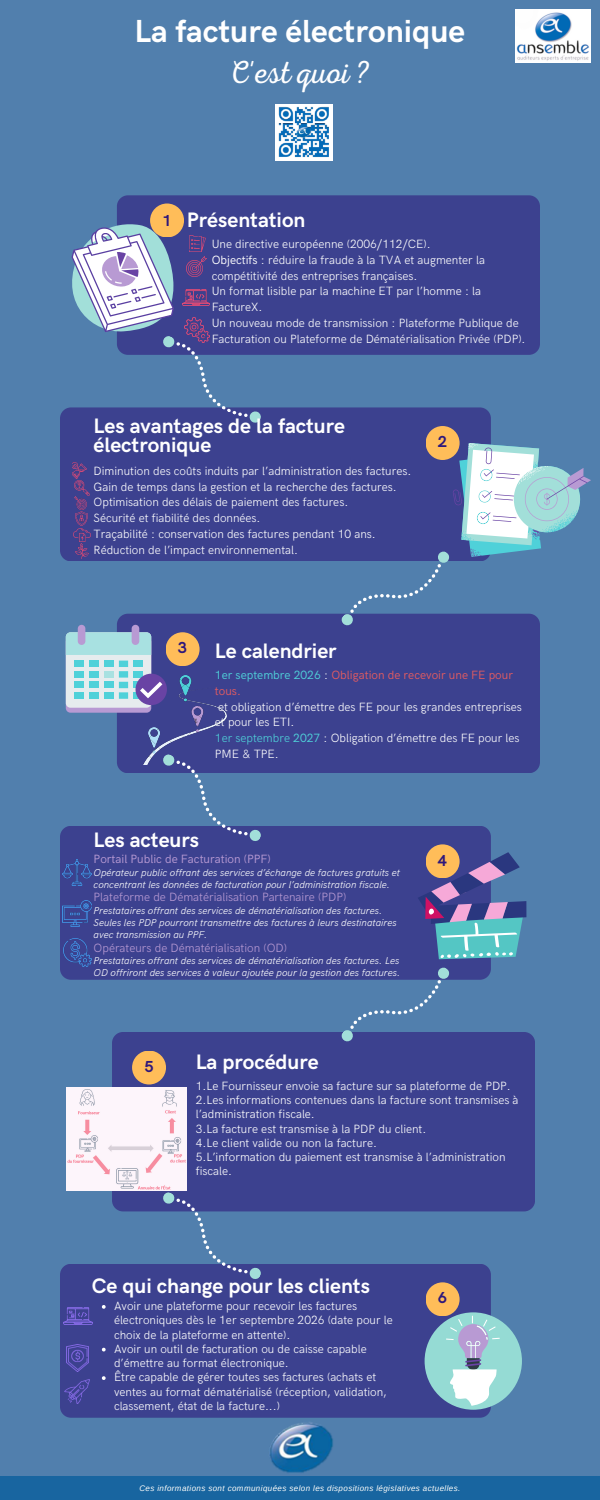
<style>
.page{position:relative;width:600px;height:1500px;background:#517fad}
.page>*{position:absolute;margin:0;border:0;box-sizing:border-box;transform-origin:0 0}
.t1{font:700 32px "HK Grotesk";color:#fff}
.t2{font:32px "RTL Adam Script Light";color:#fff}
.t3{font:700 21px/18.8px "HK Grotesk";color:#fff}
.t4{font:700 16px "HK Grotesk";color:#2f187b}
.t5{font:300 12px/15.8px "HK Grotesk";color:#fff}
.t6{font:300 12px "HK Grotesk";color:#b89ad3}
.t7{font:12px "HK Grotesk";color:#b89ad3}
.t8{font:italic 300 10px/12px "HK Grotesk";color:#fff}
.t9{font:italic 8px "Arimo";letter-spacing:.05em;color:#fcfcfa}
.s1{font-weight:400}
.s2{font-weight:400;color:#4fd1d9}
.s3{font-weight:400;color:#e25b61}
.s4{color:#4fd1d9}
</style>
<div class="page">
<div style="left:117px;top:195px;width:423px;height:160px;background:#3c418f;border-radius:11px"></div>
<div style="left:150px;top:203px;width:34px;height:34px;background:#ffbd59;border-radius:50%"></div>
<div style="left:60px;top:407px;width:431px;height:154px;background:#3c418f;border-radius:11px"></div>
<div style="left:426px;top:426px;width:34px;height:34px;background:#ffbd59;border-radius:50%"></div>
<div style="left:117px;top:614px;width:423px;height:159px;background:#3c418f;border-radius:11px"></div>
<div style="left:60px;top:826px;width:431px;height:154px;background:#3c418f;border-radius:11px"></div>
<div style="left:166px;top:632px;width:34px;height:34px;background:#ffbd59;border-radius:50%"></div>
<div style="left:426px;top:844px;width:34px;height:34px;background:#ffbd59;border-radius:50%"></div>
<div style="left:60px;top:1264px;width:431px;height:154px;background:#3c418f;border-radius:11px"></div>
<div style="left:426px;top:1282px;width:34px;height:34px;background:#ffbd59;border-radius:50%"></div>
<div style="left:112px;top:1032px;width:423px;height:179px;background:#3c418f;border-radius:11px"></div>
<div style="left:132px;top:1051px;width:34px;height:34px;background:#ffbd59;border-radius:50%"></div>
<svg style="left:60px;top:220px;width:203px;height:203px"></svg>
<svg style="left:165px;top:764px;width:96px;height:77px"></svg>
<svg style="left:161px;top:1192px;width:102px;height:87px"></svg>
<img style="left:516px;top:10px;width:75px;height:52px">
<img style="left:275px;top:104px;width:57px;height:57px">
<img style="left:189px;top:235px;width:17px;height:17px">
<img style="left:187px;top:257px;width:19px;height:19px">
<img style="left:183px;top:289px;width:27px;height:17px">
<img style="left:184px;top:317px;width:26px;height:26px">
<img style="left:72px;top:462px;width:15px;height:16px">
<img style="left:74px;top:480px;width:16px;height:16px">
<svg style="left:74px;top:496px;width:14px;height:29px"></svg>
<img style="left:73px;top:528px;width:18px;height:14px">
<img style="left:76px;top:543px;width:12px;height:15px">
<svg style="left:339px;top:443px;width:252px;height:183px"></svg>
<div style="left:66px;top:637px;width:85px;height:76px;background:#b89ad3;border-radius:5px"></div>
<div style="left:66px;top:632px;width:85px;height:76px;background:#e6ecee;border-radius:5px"></div>
<div style="left:66px;top:632px;width:85px;height:23px;background:#a8e1e1"></div>
<div style="left:74px;top:661px;width:9px;height:6px;background:#4fd1d9"></div>
<div style="left:89px;top:661px;width:9px;height:6px;background:#4fd1d9"></div>
<div style="left:104px;top:661px;width:9px;height:6px;background:#4fd1d9"></div>
<div style="left:119px;top:661px;width:9px;height:6px;background:#4fd1d9"></div>
<div style="left:134px;top:661px;width:9px;height:6px;background:#4fd1d9"></div>
<div style="left:74px;top:671px;width:9px;height:7px;background:#4fd1d9"></div>
<div style="left:89px;top:671px;width:9px;height:7px;background:#4fd1d9"></div>
<div style="left:104px;top:671px;width:9px;height:7px;background:#a8e1e1"></div>
<div style="left:119px;top:671px;width:9px;height:7px;background:#4fd1d9"></div>
<div style="left:134px;top:671px;width:9px;height:7px;background:#4fd1d9"></div>
<div style="left:74px;top:682px;width:9px;height:6px;background:#4fd1d9"></div>
<div style="left:89px;top:682px;width:9px;height:6px;background:#4fd1d9"></div>
<div style="left:104px;top:682px;width:9px;height:6px;background:#4fd1d9"></div>
<div style="left:119px;top:682px;width:9px;height:6px;background:#4fd1d9"></div>
<svg style="left:134px;top:682px;width:2px;height:6px"></svg>
<div style="left:74px;top:692px;width:9px;height:7px;background:#4fd1d9"></div>
<div style="left:89px;top:692px;width:9px;height:7px;background:#4fd1d9"></div>
<div style="left:104px;top:692px;width:9px;height:7px;background:#4fd1d9"></div>
<div style="left:119px;top:692px;width:9px;height:7px;background:#4fd1d9"></div>
<div style="left:134px;top:692px;width:9px;height:7px;background:#4fd1d9"></div>
<div style="left:78px;top:625px;width:7px;height:20px;background:#b89ad3;border-radius:4px"></div>
<div style="left:132px;top:625px;width:7px;height:20px;background:#b89ad3;border-radius:4px"></div>
<div style="left:136px;top:674px;width:31px;height:31px;background:#6943a4;border-radius:50%"></div>
<svg style="left:136px;top:678px;width:8px;height:23px"></svg>
<img style="left:144px;top:676px;width:82px;height:88px">
<svg style="left:339px;top:852px;width:187px;height:190px"></svg>
<img style="left:62px;top:860px;width:30px;height:26px">
<img style="left:63px;top:901px;width:28px;height:25px">
<img style="left:63px;top:938px;width:29px;height:29px">
<img style="left:67px;top:1087px;width:120px;height:104px">
<div style="left:425px;top:1312px;width:97px;height:98px;background:#95dbd4;border-radius:50%"></div>
<svg style="left:446px;top:1316px;width:54px;height:90px"></svg>
<img style="left:64px;top:1307px;width:28px;height:17px">
<img style="left:67px;top:1345px;width:22px;height:27px">
<img style="left:64px;top:1380px;width:25px;height:24px">
<svg style="left:102px;top:1305px;width:4px;height:4px"></svg>
<svg style="left:102px;top:1348px;width:4px;height:3px"></svg>
<svg style="left:102px;top:1376px;width:4px;height:4px"></svg>
<div style="left:0;top:1477px;width:600px;height:23px;background:#1865a0"></div>
<img style="left:237px;top:1422px;width:127px;height:55px">
<h2 class="t1" style="left:135px;top:13px;width:332px">La facture électronique</h2>
<p class="t2" style="left:229px;top:54px;width:144px">C'est quoi ?</p>
<p class="t4" style="left:162px;top:212px;width:11px">1</p>
<p class="t3" style="left:187px;top:211px;width:120px">Présentation</p>
<h3 class="t5" style="left:212px;top:237px;width:315px">Une directive européenne (2006/112/CE).<br><span class="s1">Objectifs</span> : réduire la fraude à la TVA et augmenter la compétitivité des entreprises françaises.<br>Un format lisible par la machine ET par l’homme : la FactureX.<br>Un nouveau mode de transmission : Plateforme Publique de Facturation ou Plateforme de Dématérialisation Privée (PDP).</h3>
<p class="t3" style="left:94px;top:418px;width:253px">Les avantages de la facture électronique</p>
<h4 class="t5" style="left:94px;top:463px;width:319px">Diminution des coûts induits par l’administration des factures.<br>Gain de temps dans la gestion et la recherche des factures.<br>Optimisation des délais de paiement des factures.<br>Sécurité et fiabilité des données.<br>Traçabilité : conservation des factures pendant 10 ans.<br>Réduction de l’impact environnemental.</h4>
<p class="t4" style="left:438px;top:433px;width:11px">2</p>
<p class="t4" style="left:178px;top:639px;width:11px">3</p>
<p class="t3" style="left:215px;top:642px;width:123px">Le calendrier</p>
<h3 class="t5" style="left:215px;top:668px;width:308px"><span class="s2">1er septembre 2026</span> : <span class="s3">Obligation de recevoir une FE pour tous.<br></span>et obligation d’émettre des FE pour les grandes entreprises et pour les ETI.<br><span class="s4">1er septembre</span> <span class="s2">2027</span> : Obligation d’émettre des FE pour les PME &amp; TPE.</h3>
<p class="t3" style="left:94px;top:832px;width:107px">Les acteurs</p>
<p class="t7" style="left:94px;top:852px;width:179px">Portail Public de Facturation (PPF)</p>
<p class="t8" style="left:94px;top:867px;width:308px">Opérateur public offrant des services d’échange de factures gratuits et concentrant les données de facturation pour l’administration fiscale.</p>
<p class="t6" style="left:94px;top:891px;width:254px">Plateforme de Dématérialisation Partenaire (PDP)</p>
<p class="t8" style="left:94px;top:905px;width:305px">Prestataires offrant des services de dématérialisation des factures.<br>Seules les PDP pourront transmettre des factures à leurs destinataires avec transmission au PPF.</p>
<p class="t6" style="left:94px;top:941px;width:195px">Opérateurs de Dématérialisation (OD)</p>
<p class="t8" style="left:94px;top:955px;width:308px">Prestataires offrant des services de dématérialisation des factures. Les<br>OD offriront des services à valeur ajoutée pour la gestion des factures.</p>
<p class="t4" style="left:144px;top:1057px;width:11px">5</p>
<h1 class="t3" style="left:196px;top:1053px;width:125px">La procédure</h1>
<p class="t4" style="left:438px;top:851px;width:11px">4</p>
<h4 class="t5" style="left:196px;top:1079px;width:324px;line-height:14.2px">1.Le Fournisseur envoie sa facture sur sa plateforme de PDP.<br>2.Les informations contenues dans la facture sont transmises à l’administration fiscale.<br>3.La facture est transmise à la PDP du client.<br>4.Le client valide ou non la facture.<br>5.L’information du paiement est transmise à l’administration fiscale.</h4>
<p class="t3" style="left:92px;top:1277px;width:280px">Ce qui change pour les clients</p>
<h5 class="t5" style="left:114px;top:1300px;width:280px;line-height:14.2px">Avoir une plateforme pour recevoir les factures électroniques dès le 1er septembre 2026 (date pour le choix de la plateforme en attente).</h5>
<p class="t5" style="left:114px;top:1342px;width:254px;line-height:14.2px">Avoir un outil de facturation ou de caisse capable d’émettre au format électronique.</p>
<p class="t5" style="left:114px;top:1371px;width:274px;line-height:14.2px">Être capable de gérer toutes ses factures (achats et ventes au format dématérialisé (réception, validation, classement, état de la facture...)</p>
<h3 class="t4" style="left:438px;top:1289px;width:11px">6</h3>
<p class="t9" style="left:139px;top:1483px;width:323px">Ces informations sont communiquées selon les dispositions législatives actuelles.</p>
</div>
